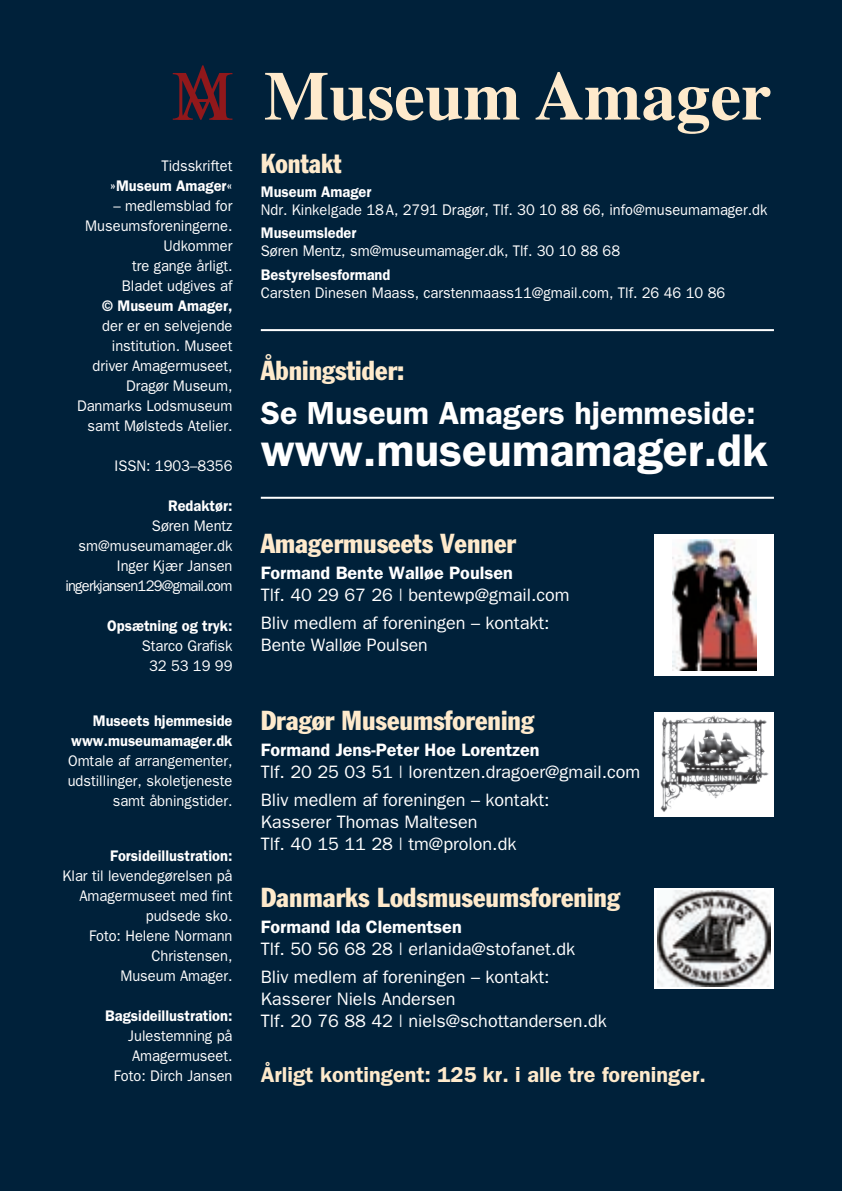
<style>
.page{position:relative;width:842px;height:1191px;background:#00213a}
.page>*{position:absolute;margin:0;border:0;box-sizing:border-box;transform-origin:0 0}
.t1{font:700 69px "Times";color:#feeacc}
.t2{font:500 46px "Franklin Gothic";color:#fff}
.t3{font:500 32px "Franklin Gothic";color:#fff}
.t4{font:700 condensed 27px "Franklin Gothic";color:#feeacc}
.t5{font:700 condensed 27px "Franklin Gothic";color:#feeacc;scale:.95 1}
.t6{font:500 21.6px "Franklin Gothic";color:#feeacc}
.t7{font:18px/28px "Franklin Gothic";color:#fff}
.t8{font:500 18px "Franklin Gothic";color:#fff}
.t9{font:15.4px/20px "Franklin Gothic";color:#fff;text-align:right;scale:.95 1}
.t10{font:500 15.4px/20px "Franklin Gothic";color:#fff;text-align:right;scale:.95 1}
</style>
<div class="page">
<svg style="left:173px;top:65px;width:59px;height:55px"></svg>
<hr style="left:261px;top:329px;width:513px;height:2px;background:#fff">
<div style="left:655px;top:711px;width:119px;height:105px;background:#fff"></div>
<img style="left:660px;top:715px;width:109px;height:97px">
<svg style="left:655px;top:888px;width:119px;height:101px"></svg>
<img style="left:658px;top:890px;width:113px;height:96px">
<div style="left:655px;top:534px;width:119px;height:142px;background:#fff"></div>
<img style="left:672px;top:539px;width:84px;height:131px">
<hr style="left:261px;top:497px;width:513px;height:2px;background:#fff">
<p class="t9" style="left:161px;top:155px;width:76px">Tidsskriftet</p>
<p class="t10" style="left:110px;top:175px;width:130px">»Museum Amager«</p>
<p class="t9" style="left:85px;top:195px;width:156px">– medlemsblad for<br>Museumsforeningerne.<br>Udkommer<br>tre gange årligt.<br>Bladet udgives af</p>
<p class="t10" style="left:102px;top:295px;width:139px">© Museum Amager,</p>
<p class="t9" style="left:77px;top:315px;width:165px">der er en selvejende institution. Museet driver Amagermuseet,<br>Dragør Museum,<br>Danmarks Lodsmuseum samt Mølsteds Atelier.</p>
<p class="t9" style="left:115px;top:455px;width:126px">ISSN: 1903–8356</p>
<p class="t10" style="left:168px;top:495px;width:69px">Redaktør:</p>
<p class="t9" style="left:65px;top:515px;width:177px">Søren Mentz sm@museumamager.dk<br>Inger Kjær Jansen ingerkjansen129@gmail.com</p>
<p class="t10" style="left:107px;top:615px;width:133px">Opsætning og tryk:</p>
<p class="t9" style="left:142px;top:635px;width:97px;text-align:center">Starco Grafisk<br>32 53 19 99</p>
<p class="t10" style="left:71px;top:710px;width:171px">Museets hjemmeside www.museumamager.dk</p>
<p class="t9" style="left:68px;top:750px;width:175px">Omtale af arrangementer, udstillinger, skoletjeneste samt åbningstider.</p>
<p class="t10" style="left:110px;top:845px;width:130px">Forsideillustration:</p>
<p class="t9" style="left:62px;top:865px;width:180px">Klar til levendegørelsen på<br>Amagermuseet med fint pudsede sko.<br>Foto: Helene Normann<br>Christensen,<br>Museum Amager.</p>
<p class="t10" style="left:105px;top:1005px;width:135px">Bagsideillustration:</p>
<p class="t9" style="left:114px;top:1025px;width:126px">Julestemning på<br>Amagermuseet.<br>Foto: Dirch Jansen</p>
<h1 class="t1" style="left:264px;top:30px;width:509px">Museum Amager</h1>
<h3 class="t5" style="left:261px;top:146px;width:86px">Kontakt</h3>
<p class="t10" style="left:261px;top:181px;width:118px">Museum Amager</p>
<p class="t9" style="left:261px;top:199px;width:535px">Ndr. Kinkelgade 18A, 2791 Dragør, Tlf. 30 10 88 66, info@museumamager.dk</p>
<p class="t10" style="left:261px;top:223px;width:102px">Museumsleder</p>
<p class="t9" style="left:261px;top:241px;width:380px">Søren Mentz, sm@museumamager.dk, Tlf. 30 10 88 68</p>
<p class="t10" style="left:261px;top:264px;width:138px">Bestyrelsesformand</p>
<p class="t9" style="left:261px;top:282px;width:490px">Carsten Dinesen Maass, carstenmaass11@gmail.com, Tlf. 26 46 10 86</p>
<h3 class="t4" style="left:261px;top:354px;width:145px">Åbningstider:</h3>
<h3 class="t3" style="left:261px;top:394px;width:496px">Se Museum Amagers hjemmeside:</h3>
<h2 class="t2" style="left:261px;top:423px;width:508px">www.museumamager.dk</h2>
<h3 class="t4" style="left:261px;top:527px;width:257px">Amagermuseets Venner</h3>
<p class="t8" style="left:261px;top:562px;width:253px">Formand Bente Walløe Poulsen</p>
<p class="t7" style="left:261px;top:581px;width:310px">Tlf. 40 29 67 26 | bentewp@gmail.com<br>Bliv medlem af foreningen – kontakt:</p>
<p class="t7" style="left:261px;top:631px;width:168px">Bente Walløe Poulsen</p>
<h3 class="t4" style="left:261px;top:704px;width:275px">Dragør Museumsforening</h3>
<p class="t8" style="left:261px;top:739px;width:280px">Formand Jens-Peter Hoe Lorentzen</p>
<p class="t7" style="left:261px;top:758px;width:381px">Tlf. 20 25 03 51 | lorentzen.dragoer@gmail.com<br>Bliv medlem af foreningen – kontakt:</p>
<p class="t7" style="left:261px;top:811px;width:257px;line-height:22px">Kasserer Thomas Maltesen<br>Tlf. 40 15 11 28 | tm@prolon.dk</p>
<h3 class="t4" style="left:261px;top:881px;width:361px">Danmarks Lodsmuseumsforening</h3>
<p class="t8" style="left:261px;top:916px;width:202px">Formand Ida Clementsen</p>
<p class="t7" style="left:261px;top:934px;width:316px">Tlf. 50 56 68 28 | erlanida@stofanet.dk<br>Bliv medlem af foreningen – kontakt:</p>
<p class="t7" style="left:261px;top:987px;width:347px;line-height:22px">Kasserer Niels Andersen<br>Tlf. 20 76 88 42 | niels@schottandersen.dk</p>
<h3 class="t6" style="left:261px;top:1061px;width:446px">Årligt kontingent: 125 kr. i alle tre foreninger.</h3>
</div>
